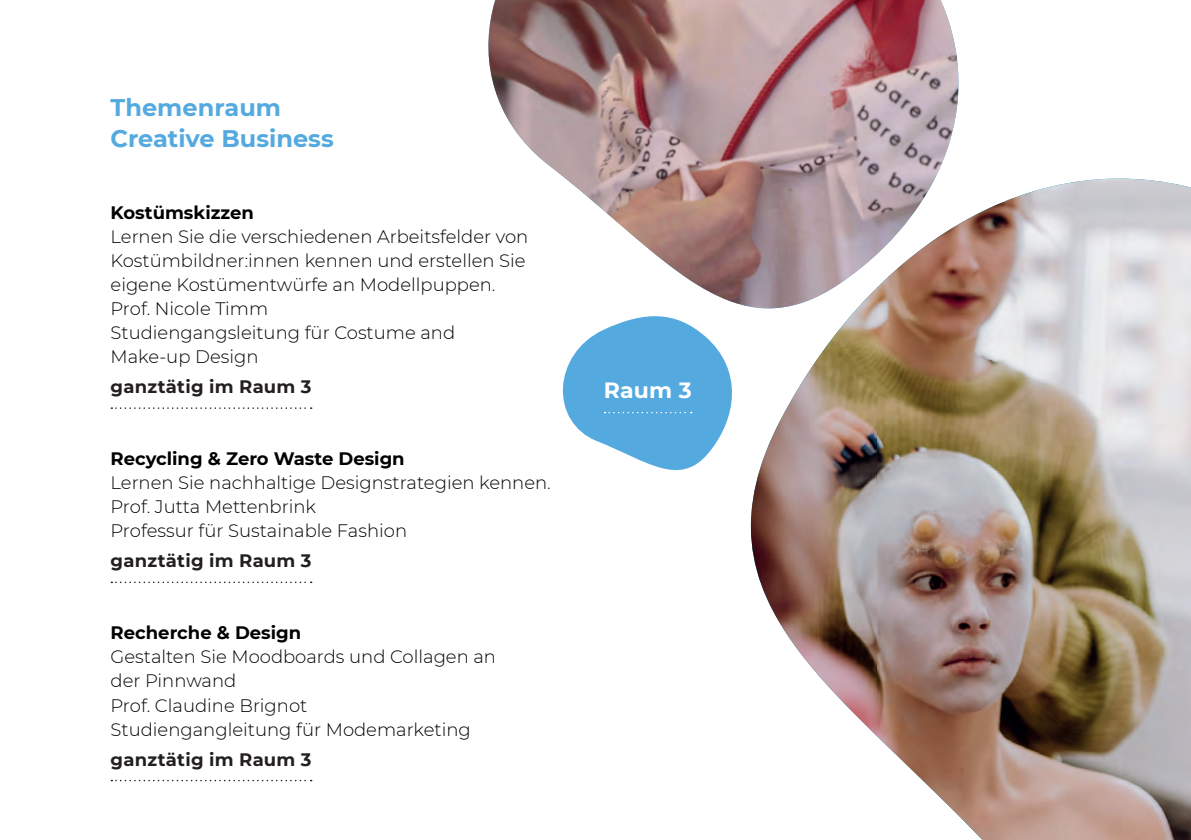
<style>
.page{position:relative;width:1191px;height:840px;background:#fff}
.page>*{position:absolute;margin:0;border:0;box-sizing:border-box;transform-origin:0 0}
.t1{font:700 24px/31px "Montserrat";color:#54aadf}
.t2{font:700 22px "Montserrat";color:#fff}
.t3{font:300 18px/24px "Montserrat";color:#000}
.t4{font:700 18px "Montserrat";color:#000}
.t5{font:700 18px "Montserrat";letter-spacing:.015em;color:#231f20}
</style>
<div class="page">
<svg style="left:750px;top:365px;width:126px;height:371px"></svg>
<img style="left:876px;top:178px;width:315px;height:661px">
<img style="left:813px;top:356px;width:64px;height:379px">
<img style="left:763px;top:419px;width:18px;height:38px">
<img style="left:548px;top:0;width:450px;height:356px">
<img style="left:488px;top:0;width:60px;height:165px">
<img style="left:572px;top:183px;width:359px;height:65px">
<img style="left:645px;top:246px;width:239px;height:62px">
<svg style="left:548px;top:310px;width:195px;height:161px"></svg>
<svg style="left:111px;top:407px;width:201px;height:1px"></svg>
<svg style="left:111px;top:581px;width:201px;height:1px"></svg>
<svg style="left:111px;top:779px;width:201px;height:1px"></svg>
<h1 class="t1" style="left:111px;top:91px;width:225px">Themenraum<br>Creative Business</h1>
<p class="t4" style="left:111px;top:199px;width:145px">Kostümskizzen</p>
<p class="t3" style="left:111px;top:224px;width:419px">Lernen Sie die verschiedenen Arbeitsfelder von Kostümbildner:innen kennen und erstellen Sie eigene Kostümentwürfe an Modellpuppen.<br>Prof. Nicole Timm<br>Studiengangsleitung für Costume and Make-up Design</p>
<p class="t5" style="left:111px;top:373px;width:202px">ganztätig im Raum 3</p>
<p class="t4" style="left:111px;top:445px;width:296px">Recycling &amp; Zero Waste Design</p>
<p class="t3" style="left:111px;top:470px;width:442px">Lernen Sie nachhaltige Designstrategien kennen.<br>Prof. Jutta Mettenbrink<br>Professur für Sustainable Fashion</p>
<p class="t5" style="left:111px;top:547px;width:202px">ganztätig im Raum 3</p>
<p class="t4" style="left:111px;top:619px;width:192px">Recherche &amp; Design</p>
<p class="t3" style="left:111px;top:644px;width:387px">Gestalten Sie Moodboards und Collagen an der Pinnwand<br>Prof. Claudine Brignot<br>Studiengangleitung für Modemarketing</p>
<p class="t5" style="left:111px;top:745px;width:202px">ganztätig im Raum 3</p>
<p class="t2" style="left:604px;top:374px;width:89px">Raum 3</p>
</div>
